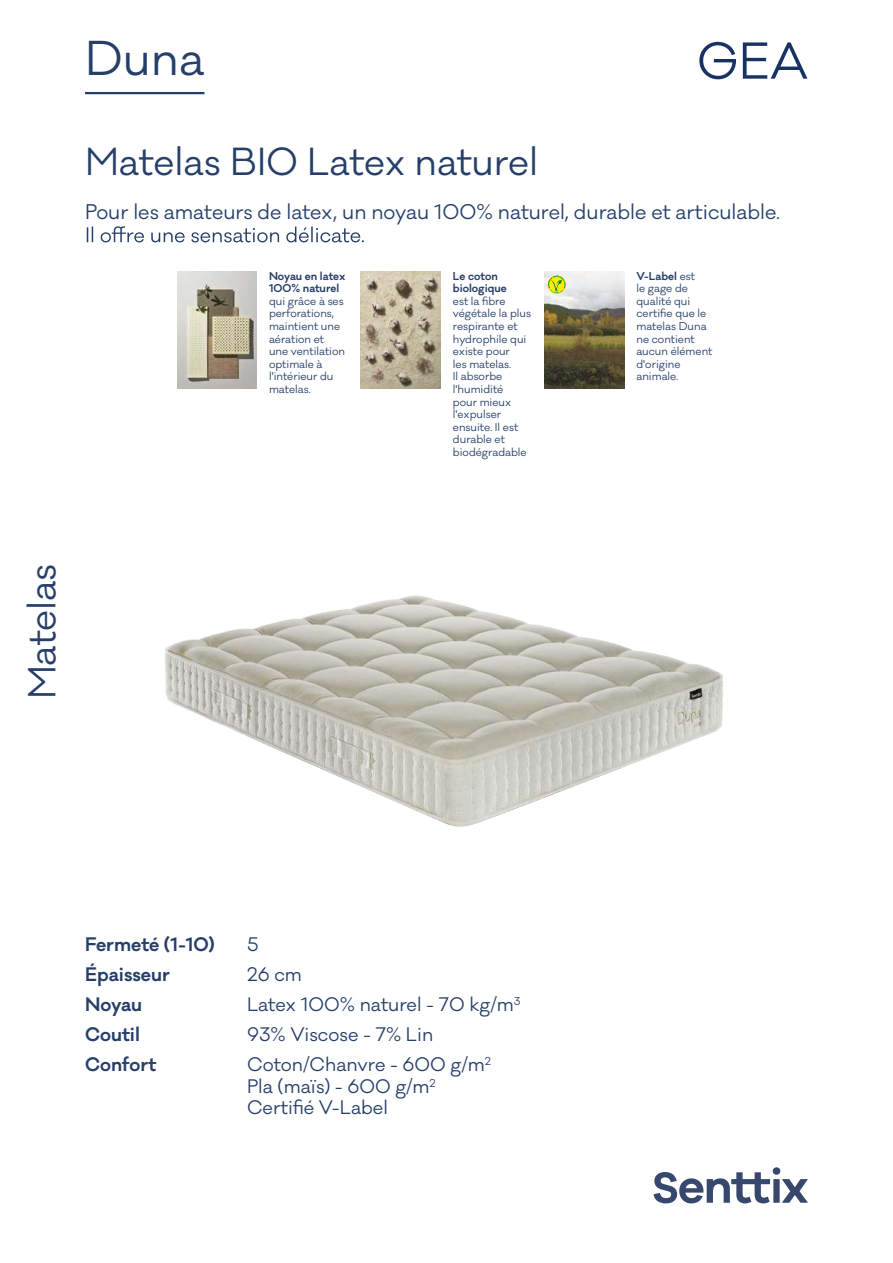
<style>
.page{position:relative;width:893px;height:1263px;background:#fff}
.page>*{position:absolute;margin:0;border:0;box-sizing:border-box;transform-origin:0 0}
.t1{font:45px "Galano Classic";color:#263f6a}
.t2{font:36px "Galano Classic";color:#263f6a}
.t3{font:19.5px "Galano Classic";color:#263f6a}
.t4{font:18px/21.6px "Galano Classic";color:#263f6a}
.t5{font:600 18px "Galano Classic";color:#263f6a}
.t6{font:10.5px/12.6px "Galano Classic";color:#263f6a}
.t7{font:600 10.5px/12.6px "Galano Classic";color:#263f6a}
.s1{font-weight:600}
</style>
<div class="page">
<svg style="left:654px;top:1167px;width:154px;height:36px"></svg>
<svg style="left:699px;top:42px;width:108px;height:37px"></svg>
<hr style="left:85px;top:92px;width:119px;height:2px;background:#263f6a">
<svg style="left:87px;top:226px;width:277px;height:16px"></svg>
<img style="left:177px;top:272px;width:79px;height:117px">
<img style="left:361px;top:272px;width:79px;height:117px">
<img style="left:545px;top:272px;width:79px;height:117px">
<svg style="left:547px;top:275px;width:19px;height:19px"></svg>
<svg style="left:548px;top:276px;width:17px;height:17px"></svg>
<img style="left:165px;top:595px;width:558px;height:232px">
<h1 class="t1" style="left:85px;top:29px;width:121px">Duna</h1>
<h2 class="t2" style="left:85px;top:138px;width:455px">Matelas BIO Latex naturel</h2>
<h3 class="t3" style="left:85px;top:199px;width:697px">Pour les amateurs de latex, un noyau 100% naturel, durable et articulable.</h3>
<p class="t7" style="left:269px;top:269px;width:78px">Noyau en latex<br>100% naturel</p>
<p class="t6" style="left:269px;top:295px;width:78px">qui grâce à ses perforations, maintient une aération et une ventilation optimale à l'intérieur du matelas.</p>
<p class="t7" style="left:453px;top:269px;width:55px">Le coton biologique</p>
<p class="t6" style="left:453px;top:295px;width:80px">est la fibre végétale la plus respirante et hydrophile qui existe pour<br>les matelas.<br>Il absorbe l'humidité<br>pour mieux l'expulser ensuite. Il est durable et biodégradable</p>
<p class="t6" style="left:636px;top:270px;width:77px"><span class="s1">V-Label</span> est<br>le gage de qualité qui certifie que le matelas Duna ne contient aucun élément d'origine animale.</p>
<h2 class="t2" style="left:19px;top:699px;width:137px;rotate:-90deg">Matelas</h2>
<h3 class="t5" style="left:85px;top:932px;width:131px">Fermeté (1-10)</h3>
<h3 class="t4" style="left:247px;top:933px;width:13px">5</h3>
<h3 class="t5" style="left:85px;top:962px;width:86px">Épaisseur</h3>
<h3 class="t4" style="left:247px;top:963px;width:56px">26 cm</h3>
<h3 class="t5" style="left:85px;top:992px;width:59px">Noyau</h3>
<h3 class="t4" style="left:247px;top:993px;width:275px">Latex 100% naturel - 70 kg/m<sup>3</sup></h3>
<h3 class="t5" style="left:85px;top:1022px;width:56px">Coutil</h3>
<h3 class="t4" style="left:247px;top:1024px;width:188px">93% Viscose - 7% Lin</h3>
<h3 class="t5" style="left:85px;top:1052px;width:73px">Confort</h3>
<h3 class="t4" style="left:247px;top:1054px;width:245px">Coton/Chanvre - 600 g/m<sup>2<br></sup>Pla (maïs) - 600 g/m<sup>2<br></sup>Certifié V-Label</h3>
</div>
